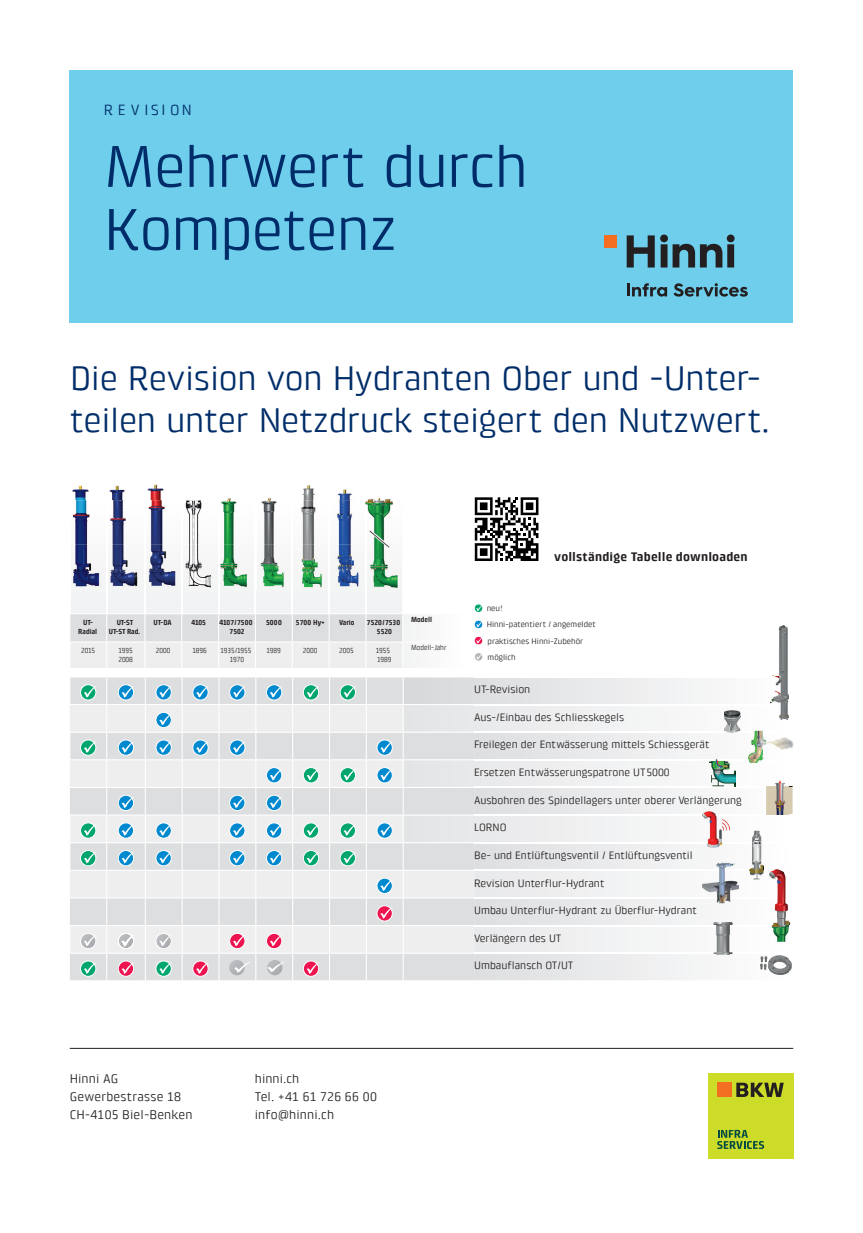
<style>
.page{position:relative;width:863px;height:1233px;background:#fff}
.page>*{position:absolute;margin:0;border:0;box-sizing:border-box;transform-origin:0 0}
.t1{font:60px/63px "Klint Pro";letter-spacing:-.02em;color:#002d69}
.t2{font:34.5px/42px "Klint Pro";letter-spacing:-.01em;color:#002d69}
.t3{font:15px "Klint Pro";letter-spacing:.305em;color:#002d69}
.t4{font:12.75px/18px "Klint Pro";letter-spacing:.01em;color:#231f20}
.t5{font:700 12.75px "Klint Pro";letter-spacing:.01em;color:#231f20}
.t6{font:12.75px "Klint LT Pro";color:#231f20}
.t7{font:10.8px "Klint Pro";color:#231f20}
.t8{font:8.1px/16.2px "Klint Pro";color:#231f20}
.t9{font:700 7.5px/9px "Klintfor BKW";color:#231f20;text-align:center;scale:.9 1}
.t10{font:7.5px/9px "Klint Pro";color:#231f20;scale:.9 1}
.t11{font:700 7.5px/9px "Klintfor BKW";letter-spacing:-.02em;color:#231f20;text-align:center;scale:.9 1}
</style>
<div class="page">
<div style="left:707px;top:1073px;width:86px;height:85px;background:#cddc28"></div>
<div style="left:717px;top:1082px;width:14px;height:14px;background:#f36e21"></div>
<svg style="left:736px;top:1082px;width:47px;height:14px"></svg>
<svg style="left:717px;top:1129px;width:46px;height:19px"></svg>
<hr style="left:70px;top:1047px;width:723px;height:1px;background:#231f20">
<svg style="left:70px;top:574px;width:345px;height:94px"></svg>
<div style="left:474px;top:603px;width:8px;height:9px;border:1px solid #fff;border-radius:50%"></div>
<svg style="left:474px;top:604px;width:9px;height:8px"></svg>
<svg style="left:474px;top:620px;width:9px;height:8px"></svg>
<div style="left:474px;top:636px;width:8px;height:9px;border:1px solid #fff;border-radius:50%"></div>
<svg style="left:474px;top:636px;width:9px;height:8px"></svg>
<svg style="left:474px;top:653px;width:9px;height:8px"></svg>
<img style="left:70px;top:484px;width:328px;height:105px">
<img style="left:106px;top:500px;width:1px;height:89px">
<img style="left:144px;top:500px;width:1px;height:89px">
<img style="left:181px;top:500px;width:1px;height:89px">
<img style="left:218px;top:500px;width:1px;height:89px">
<img style="left:255px;top:500px;width:1px;height:89px">
<img style="left:291px;top:500px;width:2px;height:89px">
<img style="left:328px;top:500px;width:1px;height:89px">
<img style="left:365px;top:500px;width:1px;height:89px">
<img style="left:790px;top:786px;width:2px;height:27px">
<img style="left:772px;top:625px;width:16px;height:51px">
<img style="left:790px;top:740px;width:3px;height:8px">
<svg style="left:70px;top:676px;width:720px;height:304px"></svg>
<svg style="left:538px;top:497px;width:1px;height:64px"></svg>
<svg style="left:474px;top:497px;width:64px;height:64px"></svg>
<div style="left:70px;top:70px;width:722px;height:253px;background:#6eceeb"></div>
<svg style="left:626px;top:235px;width:28px;height:32px"></svg>
<svg style="left:660px;top:234px;width:74px;height:33px"></svg>
<div style="left:603px;top:235px;width:13px;height:13px;background:#f36e21"></div>
<svg style="left:627px;top:283px;width:40px;height:13px"></svg>
<svg style="left:673px;top:283px;width:74px;height:13px"></svg>
<h3 class="t3" style="left:104px;top:102px;width:89px">REVISION</h3>
<h1 class="t1" style="left:104px;top:135px;width:426px">Mehrwert durch<br>Kompetenz</h1>
<h2 class="t2" style="left:70px;top:357px;width:701px">Die Revision von Hydranten Ober und -Unter&shy;teilen unter Netzdruck steigert den Nutzwert.</h2>
<p class="t9" style="left:78px;top:617px;width:23px">UT-<br>Radial</p>
<p class="t11" style="left:109px;top:617px;width:36px">UT-ST<br>UT-ST Rad.</p>
<p class="t9" style="left:153px;top:617px;width:22px">UT-DA</p>
<p class="t9" style="left:191px;top:617px;width:18px">4105</p>
<p class="t9" style="left:219px;top:617px;width:38px">4107/7500<br>7502</p>
<p class="t9" style="left:266px;top:617px;width:19px">5000</p>
<p class="t9" style="left:296px;top:617px;width:34px">5700 Hy+</p>
<p class="t9" style="left:339px;top:617px;width:19px">Vario</p>
<p class="t9" style="left:367px;top:617px;width:38px">7520/7530<br>5520</p>
<p class="t10" style="left:81px;top:646px;width:17px">2015</p>
<p class="t10" style="left:118px;top:646px;width:18px">1995<br>2008</p>
<p class="t10" style="left:156px;top:646px;width:18px">2000</p>
<p class="t10" style="left:192px;top:646px;width:17px">1896</p>
<p class="t10" style="left:220px;top:646px;width:36px;text-align:center">1935/1955<br>1970</p>
<p class="t10" style="left:266px;top:646px;width:17px">1989</p>
<p class="t10" style="left:303px;top:646px;width:18px">2000</p>
<p class="t10" style="left:339px;top:646px;width:18px">2005</p>
<p class="t10" style="left:376px;top:646px;width:19px">1955<br>1989</p>
<p class="t9" style="left:411px;top:615px;width:25px">Modell</p>
<p class="t10" style="left:411px;top:643px;width:41px">Modell-Jahr</p>
<p class="t5" style="left:554px;top:549px;width:195px">vollständige Tabelle downloaden</p>
<p class="t8" style="left:486px;top:600px;width:111px">neu!<br>Hinni-patentiert / angemeldet praktisches Hinni-Zubehör möglich</p>
<p class="t7" style="left:474px;top:683px;width:58px">UT-Revision</p>
<p class="t7" style="left:474px;top:710px;width:151px">Aus-/Einbau des Schliesskegels</p>
<p class="t7" style="left:474px;top:738px;width:237px">Freilegen der Entwässerung mittels Schiessgerät</p>
<p class="t7" style="left:474px;top:766px;width:197px">Ersetzen Entwässerungspatrone UT5000</p>
<p class="t7" style="left:474px;top:793px;width:269px">Ausbohren des Spindellagers unter oberer Verlängerung</p>
<p class="t7" style="left:474px;top:821px;width:34px">LORNO</p>
<p class="t7" style="left:474px;top:849px;width:220px">Be- und Entlüftungsventil / Entlüftungsventil</p>
<p class="t7" style="left:474px;top:876px;width:132px">Revision Unterflur-Hydrant</p>
<p class="t7" style="left:474px;top:904px;width:224px">Umbau Unterflur-Hydrant zu Überflur-Hydrant</p>
<p class="t7" style="left:474px;top:931px;width:89px">Verlängern des UT</p>
<p class="t7" style="left:474px;top:959px;width:101px">Umbauflansch OT/UT</p>
<p class="t4" style="left:70px;top:1068px;width:124px">Hinni AG<br>Gewerbestrasse 18<br>CH-4105 Biel-Benken</p>
<p class="t6" style="left:255px;top:1070px;width:46px">hinni.ch</p>
<p class="t4" style="left:255px;top:1086px;width:123px">Tel. +41 61 726 66 00 info@hinni.ch</p>
</div>
